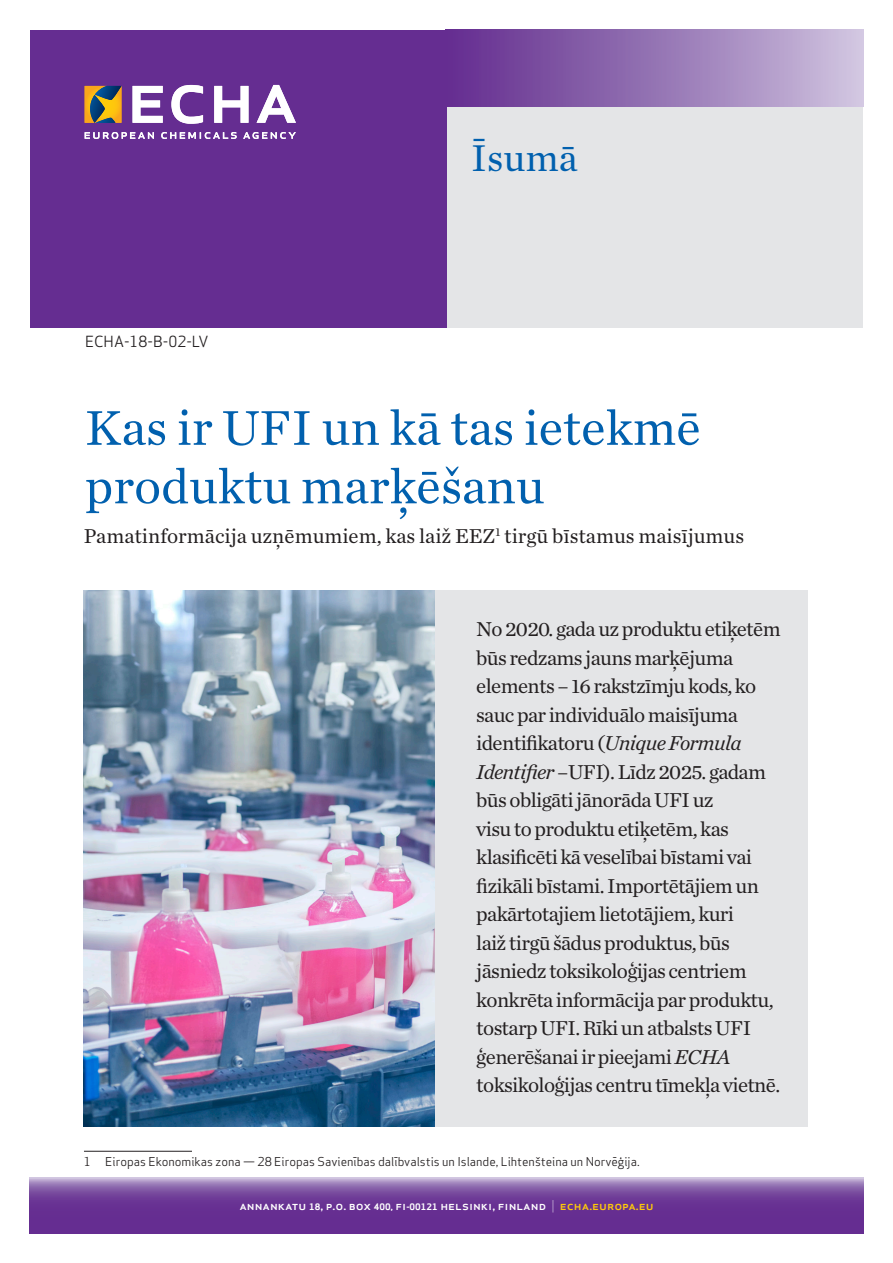
<style>
.page{position:relative;width:893px;height:1263px;background:#fff}
.page>*{position:absolute;margin:0;border:0;box-sizing:border-box;transform-origin:0 0}
.Main_Headline_Chroni{font:51px/58.5px "Chronicle Text G1";color:#0160ae}
.t1{font:39px "Chronicle Text G1";color:#0160ae}
.Leadtext_Chronicle_G{font:21px/28.5px "Chronicle Text G1";letter-spacing:-.03em;color:#231f20}
.Leadtext_Chronicle_G-2{font:21px "Chronicle Text G1";color:#231f20}
.Bodytext{font:15px "Apex Sans";color:#231f20}
.t2{font:500 12.15px "Apex Sans";color:#fff;scale:1.08 1}
.Footnote{font:12px "Apex Sans";color:#231f20}
.s1{font-style:italic}
.s2{font-weight:700;font-size:8.7px}
.s3{font-weight:700;font-size:8.25px}
.s4{font-weight:300}
.s5{color:#feca0a}
</style>
<div class="page">
<svg style="left:30px;top:1178px;width:833px;height:55px;background:#75459c"></svg>
<div style="left:446px;top:106px;width:417px;height:221px;background:#e4e5e7"></div>
<div style="left:30px;top:30px;width:416px;height:297px;background:#652d91"></div>
<svg style="left:446px;top:30px;width:417px;height:76px;background:#9776b5"></svg>
<hr style="left:84px;top:1151px;width:108px;height:1px;background:#231f20">
<img style="left:84px;top:590px;width:352px;height:537px">
<div style="left:436px;top:590px;width:372px;height:537px;background:#e4e5e7"></div>
<svg style="left:85px;top:132px;width:211px;height:7px"></svg>
<svg style="left:133px;top:85px;width:163px;height:39px"></svg>
<svg style="left:85px;top:86px;width:36px;height:37px"></svg>
<p class="Bodytext" style="left:85px;top:329px;width:125px">ECHA-18-B-02-LV</p>
<p class="t1" style="left:471px;top:128px;width:108px">Īsumā</p>
<p class="Main_Headline_Chroni" style="left:85px;top:396px;width:617px">Kas ir UFI un kā tas ietekmē produktu marķēšanu</p>
<p class="Leadtext_Chronicle_G-2" style="left:84px;top:520px;width:662px">Pamatinformācija uzņēmumiem, kas laiž EEZ<sup>1</sup> tirgū bīstamus maisījumus</p>
<p class="Leadtext_Chronicle_G" style="left:476px;top:614px;width:306px">No 2020. gada uz produktu etiķetēm būs redzams jauns marķējuma elements – 16 rakstzīmju kods, ko sauc par individuālo maisījuma identifikatoru (<span class="s1">Unique Formula Identifier</span> –UFI). Līdz 2025. gadam būs obligāti jānorāda UFI uz<br>visu to produktu etiķetēm, kas klasificēti kā veselībai bīstami vai fizikāli bīstami. Importētājiem un pakārtotajiem lietotājiem, kuri<br>laiž tirgū šādus produktus, būs jāsniedz toksikoloģijas centriem konkrēta informācija par produktu, tostarp UFI. Rīki un atbalsts UFI ģenerēšanai ir pieejami <span class="s1">ECHA </span>toksikoloģijas centru tīmekļa vietnē.</p>
<p class="Footnote" style="left:84px;top:1151px;width:557px">1 Eiropas Ekonomikas zona — 28 Eiropas Savienības dalībvalstis un Islande, Lihtenšteina un Norvēģija.</p>
<p class="t2" style="left:239px;top:1195px;width:385px">annankatu <span class="s2">18</span>, p.o. box <span class="s2">400,</span> fi<span class="s3">-</span><span class="s2">00121</span> helsinki, finland <span class="s4">|</span> <span class="s5">echa.europa.eu</span></p>
</div>
